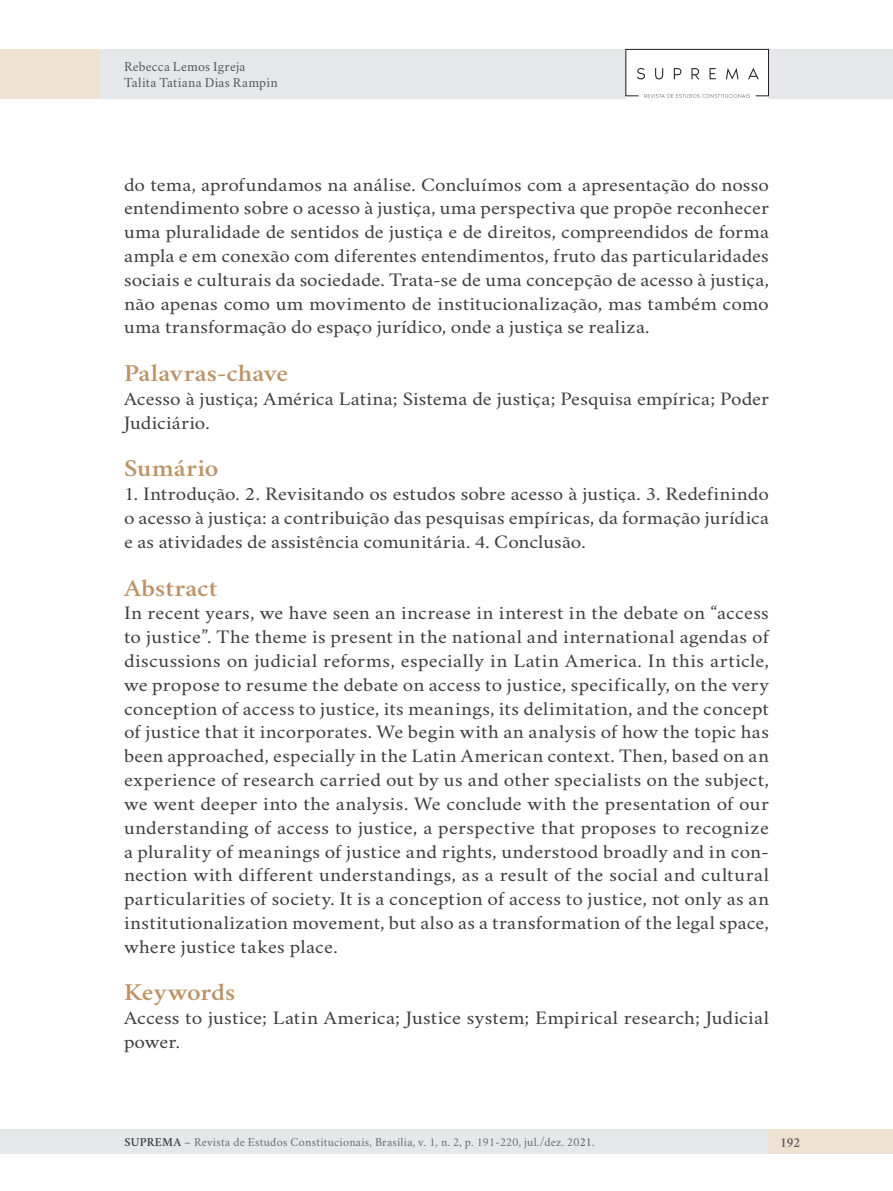
<style>
.page{position:relative;width:893px;height:1191px;background:#fff}
.page>*{position:absolute;margin:0;border:0;box-sizing:border-box;transform-origin:0 0}
.Titulo_RESUMO{font:600 24.5px "Crimson";color:#bb9367;scale:1.1 1}
.TEXTO_CORRIDO_SEM_T{font:19.25px/23.8px "Crimson";letter-spacing:.005em;color:#3e3e3f;text-align:justify;scale:1.1 1}
.TEXTO_CORRIDO_SEM_T-2{font:19.25px/23.8px "Crimson";letter-spacing:.005em;color:#3e3e3f;scale:1.11 1}
.t1{font:14px/15.8px "Crimson";letter-spacing:.02em;color:#57585a}
.t2{font:600 14px "Crimson";color:#57585a}
.t3{font:12.25px "Crimson";letter-spacing:.02em;color:#6c6d70}
.s1{font-weight:600;color:#3e3e3f}
.s2{color:#57585a}
</style>
<div class="page">
<div style="left:0;top:1129px;width:790px;height:25px;background:#e6e7e9"></div>
<div style="left:0;top:49px;width:892px;height:50px;background:#e6e7e9"></div>
<div style="left:768px;top:1129px;width:124px;height:25px;background:#ede1d1"></div>
<div style="left:0;top:49px;width:99px;height:50px;background:#ede1d1"></div>
<div style="left:626px;top:50px;width:142px;height:49px;background:#fff"></div>
<svg style="left:625px;top:48px;width:144px;height:50px"></svg>
<p class="t1" style="left:124px;top:57px;width:155px">Rebecca Lemos Igreja<br>Talita Tatiana Dias Rampin</p>
<p class="TEXTO_CORRIDO_SEM_T" style="left:124px;top:170px;width:588px">do tema, aprofundamos na análise. Concluímos com a apresentação do nosso entendimento sobre o acesso à justiça, uma perspectiva que propõe reconhecer uma pluralidade de sentidos de justiça e de direitos, compreendidos de forma ampla e em conexão com diferentes entendimentos, fruto das particularidades sociais e culturais da sociedade. Trata-se de uma concepção de acesso à justiça, não apenas como um movimento de institucionalização, mas também como uma transformação do espaço jurídico, onde a justiça se realiza.</p>
<p class="Titulo_RESUMO" style="left:124px;top:356px;width:151px">Palavras-chave</p>
<p class="TEXTO_CORRIDO_SEM_T" style="left:124px;top:384px;width:588px">Acesso à justiça; América Latina; Sistema de justiça; Pesquisa empírica; Poder<br>Judiciário.</p>
<p class="Titulo_RESUMO" style="left:124px;top:451px;width:87px">Sumário</p>
<p class="TEXTO_CORRIDO_SEM_T" style="left:124px;top:480px;width:588px">1. Introdução. 2. Revisitando os estudos sobre acesso à justiça. 3. Redefinindo o acesso à justiça: a contribuição das pesquisas empíricas, da formação jurídica e as atividades de assistência comunitária. 4. Conclusão.</p>
<p class="Titulo_RESUMO" style="left:124px;top:570px;width:86px">Abstract</p>
<p class="TEXTO_CORRIDO_SEM_T" style="left:124px;top:599px;width:588px">In recent years, we have seen an increase in interest in the debate on “access to justice”. The theme is present in the national and international agendas of discussions on judicial reforms, especially in Latin America. In this article, we propose to resume the debate on access to justice, specifically, on the very conception of access to justice, its meanings, its delimitation, and the concept of justice that it incorporates. We begin with an analysis of how the topic has been approached, especially in the Latin American context. Then, based on an experience of research carried out by us and other specialists on the subject, we went deeper into the analysis. We conclude with the presentation of our understanding of access to justice, a perspective that proposes to recognize a plurality of meanings of justice and rights, understood broadly and in con&shy;nection with different understandings, as a result of the social and cultural particularities of society. It is a conception of access to justice, not only as an institutionalization movement, but also as a transformation of the legal space, where justice takes place.</p>
<p class="Titulo_RESUMO" style="left:124px;top:975px;width:103px">Keywords</p>
<p class="TEXTO_CORRIDO_SEM_T-2" style="left:124px;top:1003px;width:582px">Access to justice; Latin America; Justice system; Empirical research; Judicial power.</p>
<p class="t3" style="left:125px;top:1132px;width:472px"><span class="s1">SUPREMA</span> – Revista de Estudos Constitucionais, Brasília, v. 1, n. 2, p. 191-220, jul./dez. 20<span class="s2">21.</span></p>
<p class="t2" style="left:780px;top:1132px;width:21px">192</p>
</div>
